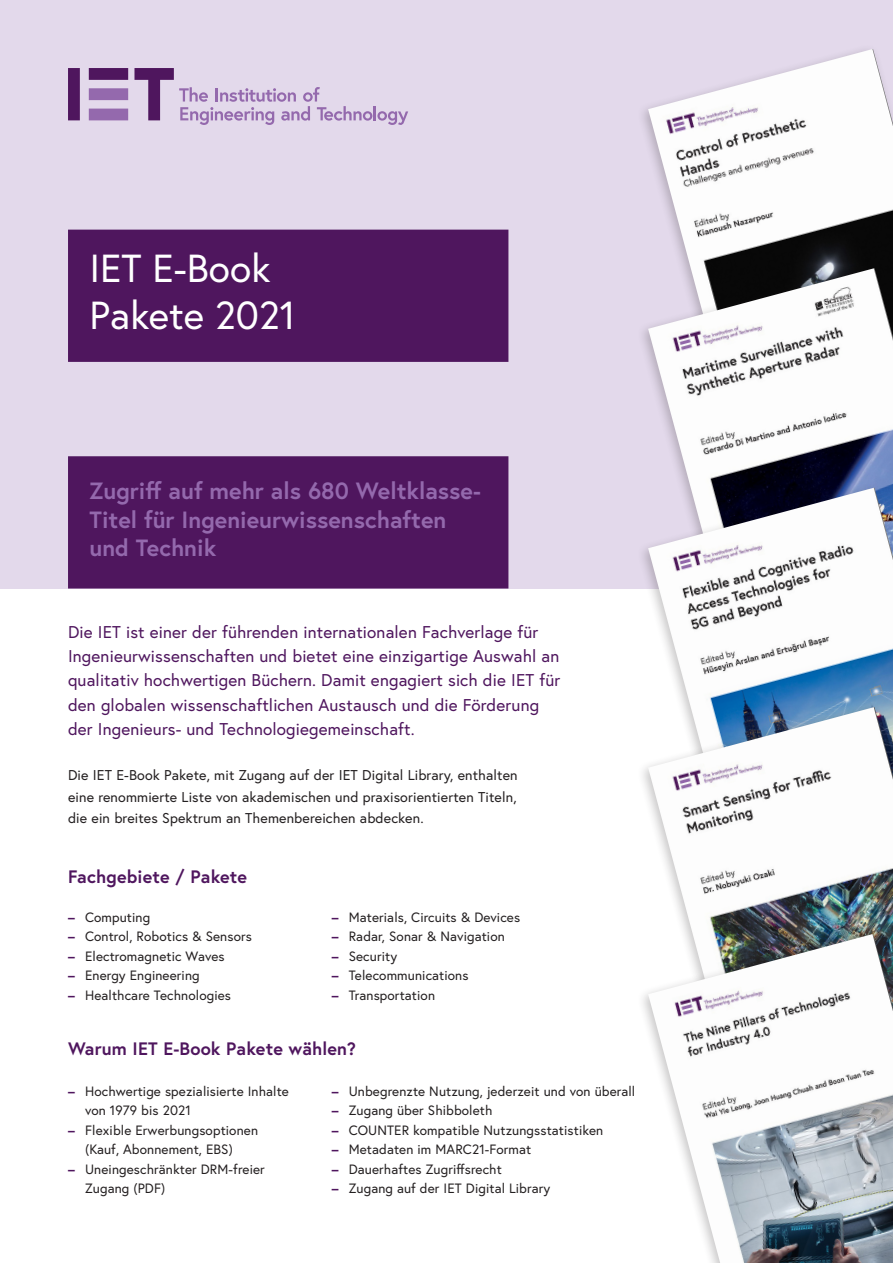
<style>
.page{position:relative;width:893px;height:1263px;background:#fff}
.page>*{position:absolute;margin:0;border:0;box-sizing:border-box;transform-origin:0 0}
.t1{font:39.15px "Europa";color:#fff}
.t2{font:700 23.4px/28.2px "Europa";color:#9469ad}
.t3{font:700 18px "Europa";letter-spacing:.01em;color:#4f165e}
.t4{font:17.1px/24.2px "Europa";letter-spacing:.01em;color:#4f165e}
.t5{font:14.25px/21.3px "Europa";letter-spacing:.01em;color:#231f20;text-align:justify}
.t6{font:13.5px/19.5px "Europa";letter-spacing:.01em;color:#231f20}
.s1{font-weight:700;color:#4f165e}
</style>
<div class="page">
<div style="left:0;top:0;width:893px;height:588px;background:#e3d9eb"></div>
<svg style="left:68px;top:230px;width:440px;height:358px;fill:#4f165e"></svg>
<svg style="left:68px;top:68px;width:340px;height:57px"></svg>
<img style="left:648px;top:49px;width:245px;height:213px">
<div style="left:636px;top:262px;width:257px;height:418px;background:#231f20;opacity:.25"></div>
<img style="left:648px;top:268px;width:245px;height:214px">
<div style="left:636px;top:482px;width:257px;height:418px;background:#231f20;opacity:.25"></div>
<img style="left:648px;top:488px;width:245px;height:213px">
<div style="left:636px;top:701px;width:257px;height:418px;background:#231f20;opacity:.25"></div>
<img style="left:648px;top:707px;width:245px;height:221px">
<div style="left:636px;top:928px;width:257px;height:335px;background:#231f20;opacity:.25"></div>
<img style="left:648px;top:934px;width:245px;height:329px">
<p class="t1" style="left:90px;top:243px;width:182px">IET E-Book</p>
<p class="t1" style="left:90px;top:290px;width:208px">Pakete 2021</p>
<p class="t2" style="left:90px;top:476px;width:393px">Zugriff auf mehr als 680 Weltklasse-<br>Titel für Ingenieurwissenschaften und Technik</p>
<p class="t4" style="left:68px;top:620px;width:494px">Die IET ist einer der führenden internationalen Fachverlage für Ingenieurwissenschaften und bietet eine einzigartige Auswahl an qualitativ hochwertigen Büchern. Damit engagiert sich die IET für den globalen wissenschaftlichen Austausch und die Förderung der Ingenieurs- und Technologiegemeinschaft.</p>
<p class="t5" style="left:68px;top:764px;width:451px">Die IET E-Book Pakete, mit Zugang auf der IET Digital Library, enthalten eine renommierte Liste von akademischen und praxisorientierten Titeln, die ein breites Spektrum an Themenbereichen abdecken.</p>
<p class="t3" style="left:68px;top:865px;width:181px">Fachgebiete / Pakete</p>
<p class="t6" style="left:332px;top:907px;width:190px"><span class="s1">–</span> Materials, Circuits &amp; Devices</p>
<p class="t6" style="left:332px;top:926px;width:175px"><span class="s1">–</span> Radar, Sonar &amp; Navigation</p>
<p class="t6" style="left:332px;top:946px;width:67px"><span class="s1">–</span> Security</p>
<p class="t6" style="left:332px;top:965px;width:138px"><span class="s1">–</span> Telecommunications</p>
<p class="t6" style="left:332px;top:985px;width:105px"><span class="s1">–</span> Transportation</p>
<p class="t3" style="left:68px;top:1036px;width:290px">Warum IET E-Book Pakete wählen?</p>
<p class="t6" style="left:68px;top:907px;width:84px"><span class="s1">–</span> Computing</p>
<p class="t6" style="left:68px;top:926px;width:185px"><span class="s1">–</span> Control, Robotics &amp; Sensors</p>
<p class="t6" style="left:68px;top:946px;width:158px"><span class="s1">–</span> Electromagnetic Waves</p>
<p class="t6" style="left:68px;top:965px;width:133px"><span class="s1">–</span> Energy Engineering</p>
<p class="t6" style="left:68px;top:985px;width:165px"><span class="s1">–</span> Healthcare Technologies</p>
<p class="t6" style="left:85px;top:1081px;width:205px;text-indent:-17px"><span class="s1">–</span> Hochwertige spezialisierte Inhalte von 1979 bis 2021</p>
<p class="t6" style="left:85px;top:1120px;width:175px;text-indent:-17px"><span class="s1">–</span> Flexible Erwerbungsoptionen (Kauf, Abonnement, EBS)</p>
<p class="t6" style="left:85px;top:1159px;width:181px;text-indent:-17px"><span class="s1">–</span> Uneingeschränkter DRM-freier<br>Zugang (PDF)</p>
<p class="t6" style="left:332px;top:1081px;width:305px"><span class="s1">–</span> Unbegrenzte Nutzung, jederzeit und von überall</p>
<p class="t6" style="left:332px;top:1101px;width:162px"><span class="s1">–</span> Zugang über Shibboleth</p>
<p class="t6" style="left:332px;top:1120px;width:273px"><span class="s1">–</span> COUNTER kompatible Nutzungsstatistiken</p>
<p class="t6" style="left:332px;top:1140px;width:201px"><span class="s1">–</span> Metadaten im MARC21-Format</p>
<p class="t6" style="left:332px;top:1159px;width:172px"><span class="s1">–</span> Dauerhaftes Zugriffsrecht</p>
<p class="t6" style="left:332px;top:1179px;width:220px"><span class="s1">–</span> Zugang auf der IET Digital Library</p>
</div>
